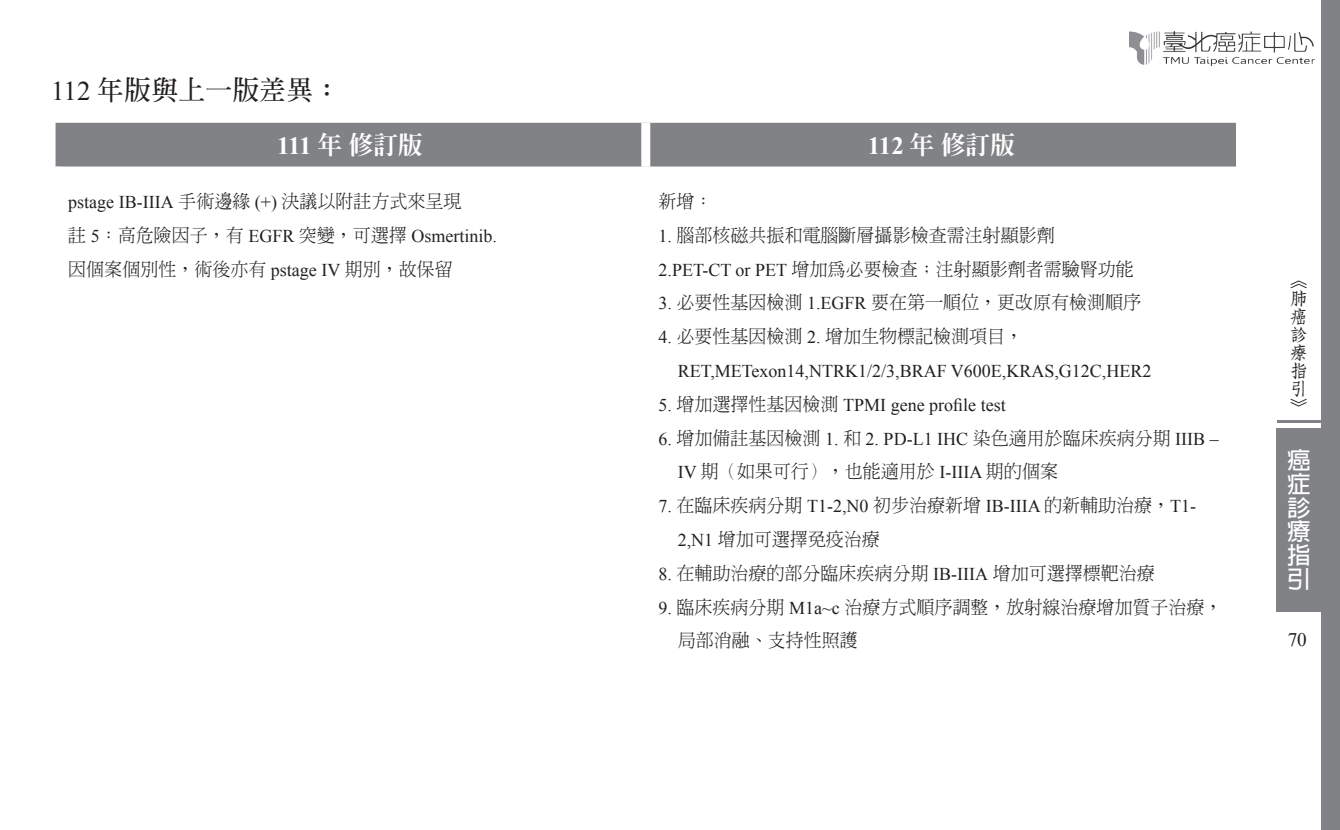
<style>
.page{position:relative;width:1340px;height:830px;background:#fff}
.page>*{position:absolute;margin:0;border:0;box-sizing:border-box;transform-origin:0 0}
.t1{font:700 27px "AR Ming B5";color:#231f20}
.t2{font:800 24.75px "AR Ming B5";color:#fff}
.t3{font:700 23.62px/23.6px "AR Hei B5";color:#fff;text-align:justify}
.t4{font:19.12px "Times New Roman";color:#231f20}
.t5{font:300 18px/33.8px "AR Ming B5";color:#231f20}
.t6{font:18px/33.8px "Times New Roman";color:#231f20}
.t7{font:18px/18px "DF Fang Song Std W6";color:#231f20}
.s1{font-family:"Times New Roman";font-weight:400}
.s2{font-family:"Times New Roman";font-weight:700}
.s3{font-family:"AR Ming B5";font-weight:300}
</style>
<div class="page">
<div style="left:1320px;top:0;width:19px;height:829px;background:#808285"></div>
<div style="left:1276px;top:427px;width:47px;height:184px;background:#808285"></div>
<hr style="left:1276px;top:420px;width:47px;height:3px;background:#808285">
<img style="left:1129px;top:31px;width:185px;height:34px">
<div style="left:56px;top:123px;width:1179px;height:44px;background:#808285"></div>
<div style="left:641px;top:123px;width:9px;height:44px;background:#fff"></div>
<h1 class="t1" style="left:51px;top:77px;width:291px"><span class="s1">112</span> 年版與上一版差異：</h1>
<h2 class="t2" style="left:277px;top:132px;width:147px"><span class="s2">111</span> 年修訂版</h2>
<h2 class="t2" style="left:868px;top:132px;width:149px"><span class="s2">112</span> 年修訂版</h2>
<p class="t6" style="left:68px;top:185px;width:430px">pstage IB-IIIA <span class="s3">手術邊緣</span> (+) <span class="s3">決議以附註方式來呈現<br>註</span> 5<span class="s3">：高危險因子，有</span> EGFR <span class="s3">突變，可選擇</span> Osmertinib.</p>
<p class="t5" style="left:68px;top:252px;width:386px">因個案個別性，術後亦有 <span class="s1">pstage IV</span> 期別，故保留</p>
<p class="t5" style="left:658px;top:184px;width:55px">新增：</p>
<p class="t5" style="left:658px;top:218px;width:477px"><span class="s1">1.</span> 腦部核磁共振和電腦斷層攝影檢查需注射顯影劑<br><span class="s1">2.PET-CT or PET</span> 增加為必要檢查；注射顯影劑者需驗腎功能</p>
<p class="t5" style="left:658px;top:285px;width:484px"><span class="s1">3.</span> 必要性基因檢測 <span class="s1">1.EGFR</span> 要在第一順位，更改原有檢測順序</p>
<p class="t5" style="left:658px;top:319px;width:366px"><span class="s1">4.</span> 必要性基因檢測 <span class="s1">2.</span> 增加生物標記檢測項目，</p>
<p class="t6" style="left:677px;top:353px;width:475px">RET,METexon14,NTRK1/2/3,BRAF V600E,KRAS,G12C,HER2</p>
<p class="t6" style="left:658px;top:387px;width:348px">5. <span class="s3">增加選擇性基因檢測</span> TPMI gene profile test</p>
<p class="t5" style="left:677px;top:420px;width:542px;text-indent:-19px"><span class="s1">6.</span> 增加備註基因檢測 <span class="s1">1.</span> 和 <span class="s1">2. PD-L1 IHC</span> 染色適用於臨床疾病分期 <span class="s1">IIIB –<br>IV</span> 期（如果可行），也能適用於 <span class="s1">I-IIIA</span> 期的個案</p>
<p class="t5" style="left:677px;top:488px;width:520px;text-indent:-19px"><span class="s1">7.</span> 在臨床疾病分期 <span class="s1">T1-2,N0</span> 初步治療新增 <span class="s1">IB-IIIA</span> 的新輔助治療，<span class="s1">T1-<br>2,N1</span> 增加可選擇免疫治療</p>
<p class="t5" style="left:658px;top:555px;width:497px"><span class="s1">8.</span> 在輔助治療的部分臨床疾病分期 <span class="s1">IB-IIIA</span> 增加可選擇標靶治療</p>
<p class="t5" style="left:677px;top:589px;width:546px;text-indent:-19px"><span class="s1">9.</span> 臨床疾病分期 <span class="s1">M1a~c</span> 治療方式順序調整，放射線治療增加質子治療，局部消融、支持性照護</p>
<p class="t7" style="left:1289px;top:271px;width:19px">《肺癌診療指引》</p>
<h3 class="t3" style="left:1286px;top:448px;width:24px">癌症診療指引</h3>
<p class="t4" style="left:1287px;top:626px;width:21px">70</p>
</div>
